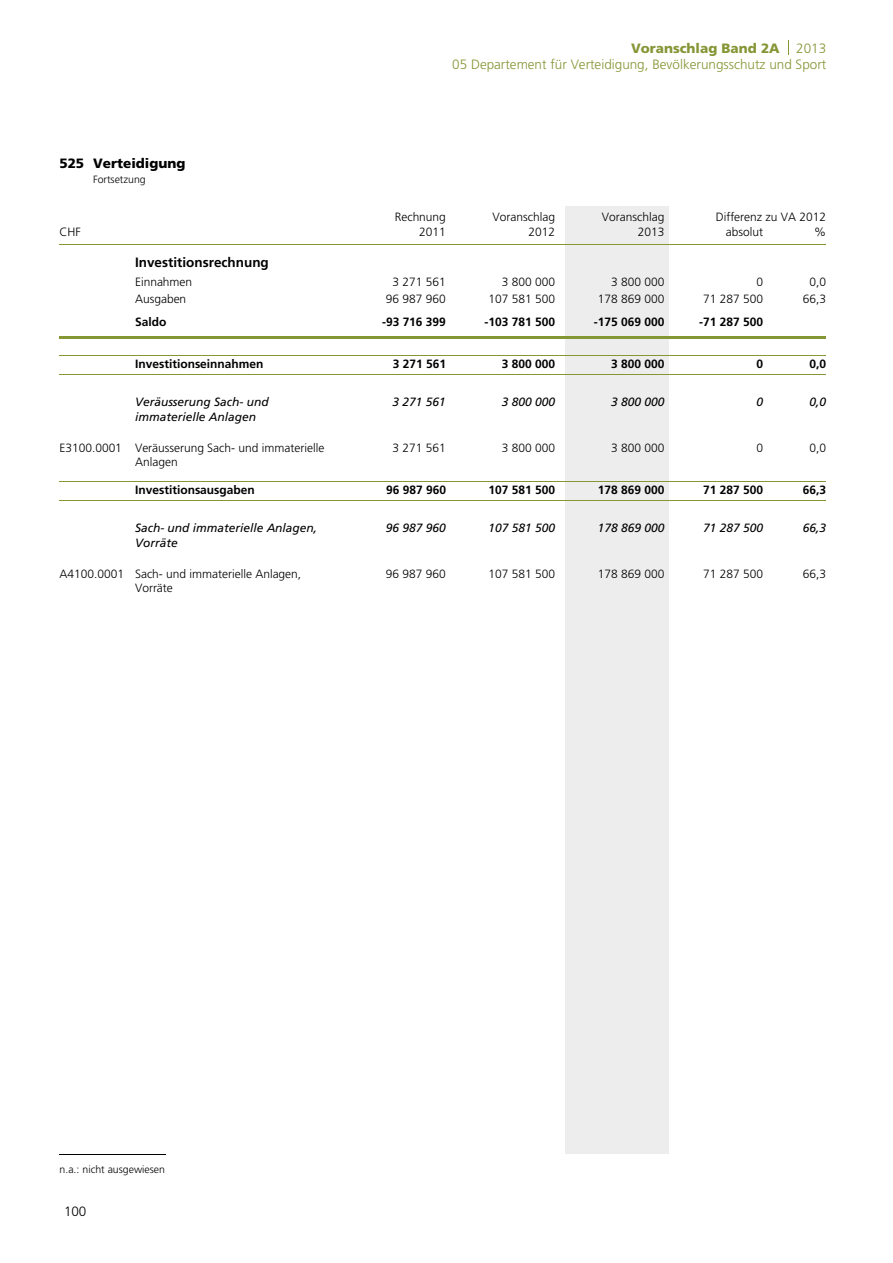
<style>
.page{position:relative;width:893px;height:1263px;background:#fff}
.page>*{position:absolute;margin:0;border:0;box-sizing:border-box;transform-origin:0 0}
.t1{font:300 13.5px/16px "Frutiger LT Std";color:#859635;text-align:right}
.t2{font:700 13.5px "Frutiger LT Com";color:#000}
.t3{font:900 13.5px "Frutiger LT Std";color:#000}
.t4{font:300 13.5px "Frutiger LT Std";color:#000}
.t5{font:300 12px/14.7px "Frutiger LT Std";color:#000}
.t6{font:700 12px "Frutiger LT Com";color:#000}
.t7{font:italic 12px/14.5px "Frutiger LT Com";color:#000}
.t8{font:300 10.5px "Frutiger LT Std";color:#000}
.s1{font-weight:900}
</style>
<div class="page">
<div style="left:566px;top:206px;width:102px;height:948px;background:#ededee"></div>
<svg style="left:788px;top:40px;width:1px;height:15px"></svg>
<hr style="left:59px;top:244px;width:767px;height:1px;background:#859635">
<hr style="left:59px;top:336px;width:767px;height:2px;background:#859635">
<hr style="left:59px;top:355px;width:767px;height:1px;background:#859635">
<hr style="left:59px;top:481px;width:767px;height:1px;background:#859635">
<hr style="left:59px;top:374px;width:767px;height:1px;background:#859635">
<hr style="left:59px;top:500px;width:767px;height:1px;background:#859635">
<hr style="left:59px;top:1154px;width:107px;height:1px;background:#000">
<p class="t3" style="left:59px;top:158px;width:128px">525 Verteidigung</p>
<p class="t8" style="left:93px;top:175px;width:54px">Fortsetzung</p>
<p class="t5" style="left:59px;top:225px;width:23px">CHF</p>
<p class="t1" style="left:452px;top:41px;width:375px"><span class="s1">Voranschlag Band 2A</span> 2013<br>05 Departement für Verteidigung, Bevölkerungsschutz und Sport</p>
<p class="t5" style="left:395px;top:211px;width:53px;text-align:right">Rechnung<br>2011</p>
<p class="t5" style="left:493px;top:211px;width:64px;text-align:right">Voranschlag<br>2012</p>
<p class="t5" style="left:602px;top:211px;width:64px">Voranschlag</p>
<p class="t5" style="left:638px;top:225px;width:28px">2013</p>
<p class="t5" style="left:726px;top:211px;width:102px;text-indent:-10px">Differenz zu VA 2012 absolut</p>
<p class="t5" style="left:814px;top:225px;width:13px">%</p>
<p class="t2" style="left:135px;top:257px;width:135px">Investitionsrechnung</p>
<p class="t5" style="left:135px;top:276px;width:59px">Einnahmen</p>
<p class="t5" style="left:393px;top:275px;width:55px">3 271 561</p>
<p class="t5" style="left:502px;top:275px;width:55px">3 800 000</p>
<p class="t5" style="left:611px;top:276px;width:55px">3 800 000</p>
<p class="t5" style="left:756px;top:276px;width:8px">0</p>
<p class="t5" style="left:809px;top:276px;width:18px">0,0</p>
<p class="t5" style="left:135px;top:292px;width:53px">Ausgaben</p>
<p class="t5" style="left:386px;top:292px;width:61px">96 987 960</p>
<p class="t5" style="left:703px;top:292px;width:61px">71 287 500</p>
<p class="t5" style="left:488px;top:292px;width:68px">107 581 500</p>
<p class="t5" style="left:598px;top:292px;width:68px">178 869 000</p>
<p class="t5" style="left:803px;top:292px;width:25px">66,3</p>
<p class="t6" style="left:135px;top:317px;width:33px">Saldo</p>
<p class="t6" style="left:382px;top:317px;width:65px">-93 716 399</p>
<p class="t6" style="left:484px;top:317px;width:72px">-103 781 500</p>
<p class="t6" style="left:699px;top:317px;width:65px">-71 287 500</p>
<p class="t6" style="left:594px;top:317px;width:72px">-175 069 000</p>
<p class="t6" style="left:135px;top:359px;width:130px">Investitionseinnahmen</p>
<p class="t6" style="left:393px;top:359px;width:55px">3 271 561</p>
<p class="t6" style="left:502px;top:359px;width:55px">3 800 000</p>
<p class="t6" style="left:611px;top:359px;width:55px">3 800 000</p>
<p class="t6" style="left:756px;top:359px;width:8px">0</p>
<p class="t6" style="left:809px;top:359px;width:18px">0,0</p>
<p class="t7" style="left:135px;top:396px;width:135px">Veräusserung Sach- und immaterielle Anlagen</p>
<p class="t7" style="left:393px;top:396px;width:55px">3 271 561</p>
<p class="t7" style="left:756px;top:396px;width:8px">0</p>
<p class="t7" style="left:809px;top:396px;width:18px">0,0</p>
<p class="t7" style="left:502px;top:396px;width:55px">3 800 000</p>
<p class="t7" style="left:611px;top:396px;width:55px">3 800 000</p>
<p class="t5" style="left:135px;top:441px;width:191px;line-height:14px;text-indent:-76px">E3100.0001 Veräusserung Sach- und immaterielle<br>Anlagen</p>
<p class="t5" style="left:393px;top:441px;width:55px">3 271 561</p>
<p class="t5" style="left:756px;top:441px;width:8px">0</p>
<p class="t5" style="left:809px;top:441px;width:18px">0,0</p>
<p class="t5" style="left:502px;top:441px;width:55px">3 800 000</p>
<p class="t5" style="left:611px;top:441px;width:55px">3 800 000</p>
<p class="t6" style="left:135px;top:485px;width:121px">Investitionsausgaben</p>
<p class="t6" style="left:386px;top:485px;width:61px">96 987 960</p>
<p class="t6" style="left:489px;top:485px;width:68px">107 581 500</p>
<p class="t6" style="left:598px;top:485px;width:68px">178 869 000</p>
<p class="t6" style="left:703px;top:485px;width:61px">71 287 500</p>
<p class="t6" style="left:803px;top:485px;width:25px">66,3</p>
<p class="t7" style="left:135px;top:522px;width:184px">Sach- und immaterielle Anlagen,<br>Vorräte</p>
<p class="t7" style="left:386px;top:522px;width:61px">96 987 960</p>
<p class="t7" style="left:703px;top:522px;width:61px">71 287 500</p>
<p class="t7" style="left:803px;top:522px;width:25px">66,3</p>
<p class="t7" style="left:488px;top:522px;width:68px">107 581 500</p>
<p class="t7" style="left:598px;top:522px;width:68px">178 869 000</p>
<p class="t5" style="left:135px;top:567px;width:168px;line-height:14px;text-indent:-76px">A4100.0001 Sach- und immaterielle Anlagen,<br>Vorräte</p>
<p class="t5" style="left:386px;top:567px;width:61px">96 987 960</p>
<p class="t5" style="left:703px;top:567px;width:61px">71 287 500</p>
<p class="t5" style="left:803px;top:567px;width:25px">66,3</p>
<p class="t5" style="left:488px;top:567px;width:68px">107 581 500</p>
<p class="t5" style="left:598px;top:567px;width:68px">178 869 000</p>
<p class="t8" style="left:60px;top:1165px;width:107px">n.a.: nicht ausgewiesen</p>
<p class="t4" style="left:64px;top:1206px;width:24px">100</p>
</div>
